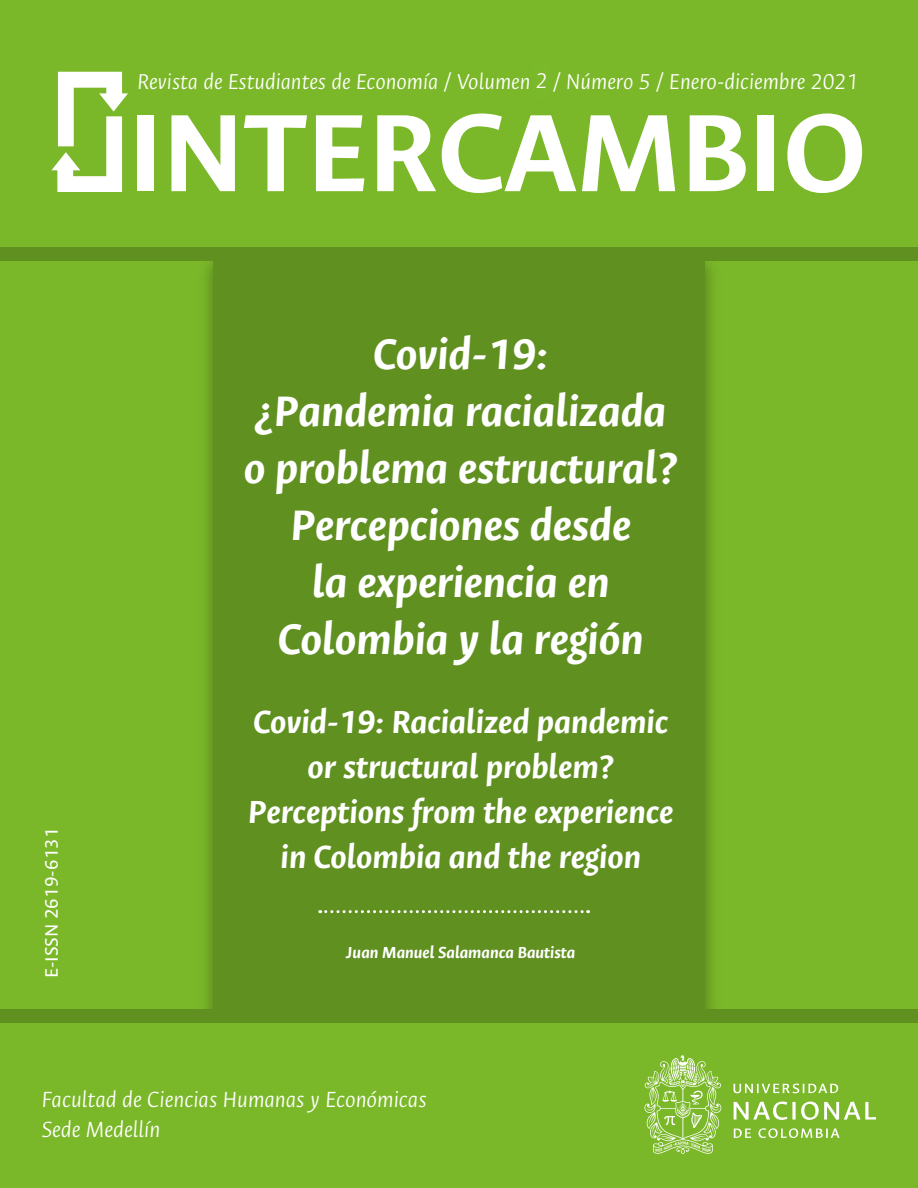
<style>
.page{position:relative;width:918px;height:1188px;background:#7bb829}
.page>*{position:absolute;margin:0;border:0;box-sizing:border-box;transform-origin:0 0}
.t1{font:700 123.9px "Ancizar Sans";color:#fff}
.t2{font:italic 700 48px/57px "Ancizar Sans";color:#fff;text-align:center}
.t3{font:italic 700 36px/45px "Ancizar Sans";color:#fff;text-align:center}
.t4{font:italic 300 24.75px/29.7px "Ancizar Sans";color:#fff}
.t5{font:italic 300 24.3px "Ancizar Sans";color:#fff}
.t6{font:italic 300 24px "Ancizar Sans";color:#fff}
.t7{font:20.25px "Ancizar Sans";color:#fff}
.t8{font:italic 700 18px "Ancizar Sans";color:#fff}
</style>
<div class="page">
<div style="left:213px;top:254px;width:492px;height:762px;background:#609020"></div>
<div style="left:0;top:247px;width:918px;height:14px;background:#609020"></div>
<svg style="left:51px;top:72px;width:77px;height:120px"></svg>
<svg style="left:734px;top:1084px;width:104px;height:9px"></svg>
<svg style="left:734px;top:1102px;width:142px;height:18px"></svg>
<svg style="left:734px;top:1129px;width:17px;height:9px"></svg>
<svg style="left:758px;top:1128px;width:82px;height:10px"></svg>
<svg style="left:644px;top:1055px;width:77px;height:99px"></svg>
<div style="left:0;top:1009px;width:918px;height:14px;background:#609020"></div>
<svg style="left:320px;top:910px;width:269px;height:3px"></svg>
<p class="t5" style="left:138px;top:68px;width:722px">Revista de Estudiantes de Economía / Volumen 3 / Número 5 / Enero-diciembre 2021</p>
<p class="t6" style="left:536px;top:68px;width:13px">2</p>
<h1 class="t1" style="left:128px;top:84px;width:740px">INTERCAMBIO</h1>
<p class="t7" style="left:41px;top:978px;width:152px;rotate:-90deg">E-ISSN 2619-6131</p>
<p class="t2" style="left:244px;top:325px;width:436px">Covid-19:<br>¿Pandemia racializada o problema estructural?<br>Percepciones desde<br>la experiencia en<br>Colombia y la región</p>
<p class="t3" style="left:248px;top:699px;width:427px">Covid-19: Racialized pandemic or structural problem?<br>Perceptions from the experience in Colombia and the region</p>
<p class="t8" style="left:346px;top:942px;width:231px">Juan Manuel Salamanca Bautista</p>
<p class="t4" style="left:42px;top:1085px;width:386px">Facultad de Ciencias Humanas y Económicas<br>Sede Medellín</p>
</div>
